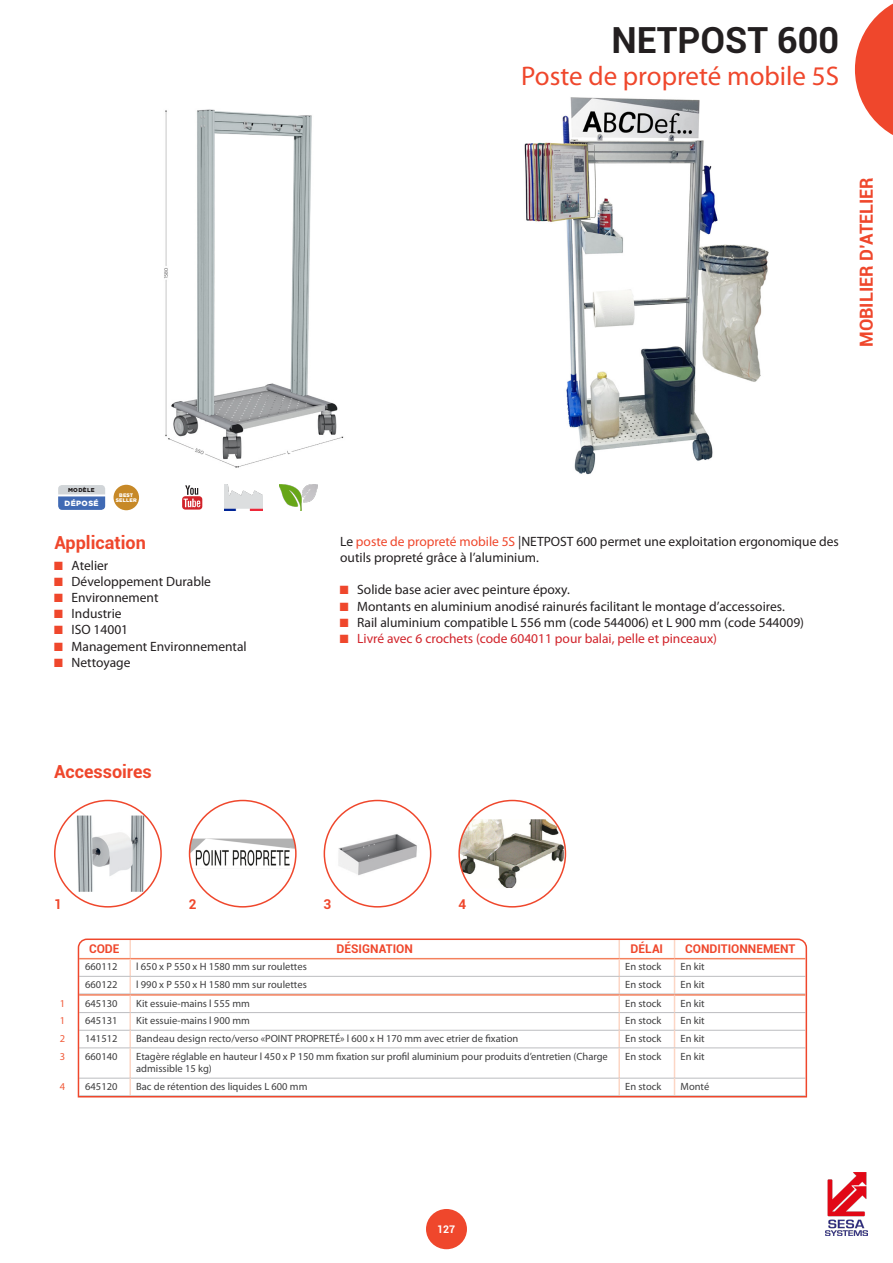
<style>
.page{position:relative;width:893px;height:1263px;background:#fff}
.page>*{position:absolute;margin:0;border:0;box-sizing:border-box;transform-origin:0 0}
.nom-produit{font:700 36px "Roboto";color:#231f20}
.global-name{font:27px "Myriad Pro";color:#ef472c}
.sous-titre{font:700 18px "Roboto";color:#ef472c}
.categorie{font:700 18px "Roboto";color:#ef472c}
.corps{font:13.5px/16.2px "Myriad Pro";color:#231f20}
.t1{font:13.5px "Myriad Pro";color:#d1232a}
.cel-accessoire-ordre{font:700 13.5px "Roboto";color:#ef472c}
.cel-entete{font:700 12px "Roboto";color:#ef472c}
.cel-corps{font:10.5px/12.6px "Myriad Pro";color:#3e3e3f}
.cel-num-accessoires{font:10.5px "Myriad Pro";color:#f15b3a}
.t2{font:700 10.5px "Roboto";color:#fff}
.t3{font:900 7.65px "Gotham";letter-spacing:.05em;color:#fff}
.t4{font:900 5.7px "Gotham";letter-spacing:.05em;color:#231f20}
.t5{font:900 5.1px/5.1px "Gotham";letter-spacing:.025em;color:#fff;text-align:center}
.s1{font-family:"Courier New";color:#ef472c}
.s2{color:#ef472c}
</style>
<div class="page">
<div style="left:426px;top:1209px;width:41px;height:40px;background:#ef472c;border-radius:50%"></div>
<svg style="left:855px;top:3px;width:38px;height:132px"></svg>
<img style="left:826px;top:1172px;width:42px;height:63px">
<img style="left:164px;top:109px;width:180px;height:359px">
<img style="left:524px;top:97px;width:245px;height:378px">
<svg style="left:58px;top:485px;width:47px;height:25px"></svg>
<div style="left:114px;top:485px;width:25px;height:25px;background:#c78928;border-radius:50%"></div>
<svg style="left:182px;top:485px;width:20px;height:25px"></svg>
<img style="left:224px;top:485px;width:38px;height:25px">
<img style="left:279px;top:485px;width:39px;height:25px">
<img style="left:55px;top:815px;width:106px;height:77px">
<div style="left:54px;top:800px;width:108px;height:107px;border:2px solid #ef472c;border-radius:50%"></div>
<img style="left:190px;top:838px;width:106px;height:31px">
<div style="left:189px;top:800px;width:108px;height:107px;border:2px solid #ef472c;border-radius:50%"></div>
<img style="left:324px;top:815px;width:107px;height:77px">
<div style="left:324px;top:800px;width:107px;height:107px;border:2px solid #ef472c;border-radius:50%"></div>
<img style="left:459px;top:819px;width:106px;height:69px">
<div style="left:458px;top:800px;width:108px;height:107px;border:2px solid #ef472c;border-radius:50%"></div>
<svg style="left:77px;top:938px;width:731px;height:160px"></svg>
<p class="nom-produit" style="left:611px;top:14px;width:229px">NETPOST 600</p>
<p class="global-name" style="left:521px;top:59px;width:319px">Poste de propreté mobile 5S</p>
<p class="categorie" style="left:854px;top:347px;width:171px;rotate:-90deg">MOBILIER D’ATELIER</p>
<p class="t4" style="left:68px;top:486px;width:28px">MODÈLE</p>
<p class="t3" style="left:65px;top:498px;width:36px">DÉPOSÉ</p>
<p class="t5" style="left:116px;top:492px;width:22px">BEST<br>SELLER</p>
<p class="sous-titre" style="left:55px;top:530px;width:93px">Application</p>
<p class="corps" style="left:55px;top:557px;width:55px"><span class="s1">■</span> Atelier</p>
<p class="corps" style="left:55px;top:573px;width:158px"><span class="s1">■</span> Développement Durable</p>
<p class="corps" style="left:55px;top:589px;width:105px"><span class="s1">■</span> Environnement</p>
<p class="corps" style="left:55px;top:605px;width:69px"><span class="s1">■</span> Industrie</p>
<p class="corps" style="left:55px;top:621px;width:75px"><span class="s1">■</span> ISO 14001</p>
<p class="corps" style="left:55px;top:638px;width:194px"><span class="s1">■</span> Management Environnemental</p>
<p class="corps" style="left:55px;top:654px;width:77px"><span class="s1">■</span> Nettoyage</p>
<p class="sous-titre" style="left:54px;top:759px;width:99px">Accessoires</p>
<p class="corps" style="left:340px;top:533px;width:500px">Le <span class="s2">poste de propreté mobile 5S</span> |NETPOST 600 permet une exploitation ergonomique des outils propreté grâce à l’aluminium.</p>
<p class="corps" style="left:340px;top:581px;width:231px"><span class="s1">■</span> Solide base acier avec peinture époxy.</p>
<p class="corps" style="left:340px;top:598px;width:446px"><span class="s1">■</span> Montants en aluminium anodisé rainurés facilitant le montage d’accessoires.</p>
<p class="corps" style="left:340px;top:614px;width:465px"><span class="s1">■</span> Rail aluminium compatible L 556 mm (code 544006) et L 900 mm (code 544009)</p>
<p class="t1" style="left:340px;top:630px;width:378px"><span class="s1">■</span> Livré avec 6 crochets (code 604011 pour balai, pelle et pinceaux)</p>
<p class="cel-accessoire-ordre" style="left:54px;top:894px;width:9px">1</p>
<p class="cel-accessoire-ordre" style="left:189px;top:894px;width:9px">2</p>
<p class="cel-accessoire-ordre" style="left:324px;top:894px;width:9px">3</p>
<p class="cel-accessoire-ordre" style="left:458px;top:894px;width:9px">4</p>
<p class="cel-entete" style="left:89px;top:940px;width:32px">CODE</p>
<p class="cel-entete" style="left:337px;top:940px;width:78px">DÉSIGNATION</p>
<p class="cel-entete" style="left:631px;top:940px;width:34px">DÉLAI</p>
<p class="cel-entete" style="left:685px;top:940px;width:112px">CONDITIONNEMENT</p>
<p class="cel-corps" style="left:85px;top:960px;width:34px">660112</p>
<p class="cel-corps" style="left:136px;top:960px;width:172px">l 650 x P 550 x H 1580 mm sur roulettes</p>
<p class="cel-corps" style="left:625px;top:960px;width:38px">En stock</p>
<p class="cel-corps" style="left:680px;top:960px;width:26px">En kit</p>
<p class="cel-corps" style="left:85px;top:978px;width:34px">660122</p>
<p class="cel-corps" style="left:136px;top:978px;width:172px">l 990 x P 550 x H 1580 mm sur roulettes</p>
<p class="cel-corps" style="left:625px;top:978px;width:38px">En stock</p>
<p class="cel-corps" style="left:680px;top:978px;width:26px">En kit</p>
<p class="cel-num-accessoires" style="left:60px;top:997px;width:7px">1</p>
<p class="cel-corps" style="left:85px;top:997px;width:34px">645130</p>
<p class="cel-corps" style="left:136px;top:997px;width:115px">Kit essuie-mains l 555 mm</p>
<p class="cel-corps" style="left:625px;top:997px;width:38px">En stock</p>
<p class="cel-corps" style="left:680px;top:997px;width:26px">En kit</p>
<p class="cel-num-accessoires" style="left:60px;top:1014px;width:7px">1</p>
<p class="cel-corps" style="left:85px;top:1014px;width:34px">645131</p>
<p class="cel-corps" style="left:136px;top:1014px;width:115px">Kit essuie-mains l 900 mm</p>
<p class="cel-corps" style="left:625px;top:1014px;width:38px">En stock</p>
<p class="cel-corps" style="left:680px;top:1014px;width:26px">En kit</p>
<p class="cel-num-accessoires" style="left:60px;top:1032px;width:7px">2</p>
<p class="cel-corps" style="left:85px;top:1032px;width:34px">141512</p>
<p class="cel-corps" style="left:136px;top:1032px;width:384px">Bandeau design recto/verso «POINT PROPRETÉ» l 600 x H 170 mm avec etrier de fixation</p>
<p class="cel-corps" style="left:625px;top:1032px;width:38px">En stock</p>
<p class="cel-corps" style="left:680px;top:1032px;width:26px">En kit</p>
<p class="cel-num-accessoires" style="left:60px;top:1049px;width:7px">3</p>
<p class="cel-corps" style="left:85px;top:1049px;width:34px">660140</p>
<p class="cel-corps" style="left:136px;top:1049px;width:473px">Etagère réglable en hauteur l 450 x P 150 mm fixation sur profil aluminium pour produits d’entretien (Charge admissible 15 kg)</p>
<p class="cel-corps" style="left:625px;top:1049px;width:38px">En stock</p>
<p class="cel-corps" style="left:680px;top:1049px;width:26px">En kit</p>
<p class="cel-num-accessoires" style="left:60px;top:1080px;width:7px">4</p>
<p class="cel-corps" style="left:85px;top:1080px;width:34px">645120</p>
<p class="cel-corps" style="left:136px;top:1080px;width:173px">Bac de rétention des liquides L 600 mm</p>
<p class="cel-corps" style="left:625px;top:1080px;width:38px">En stock</p>
<p class="cel-corps" style="left:680px;top:1080px;width:30px">Monté</p>
<p class="t2" style="left:437px;top:1222px;width:20px">127</p>
</div>
